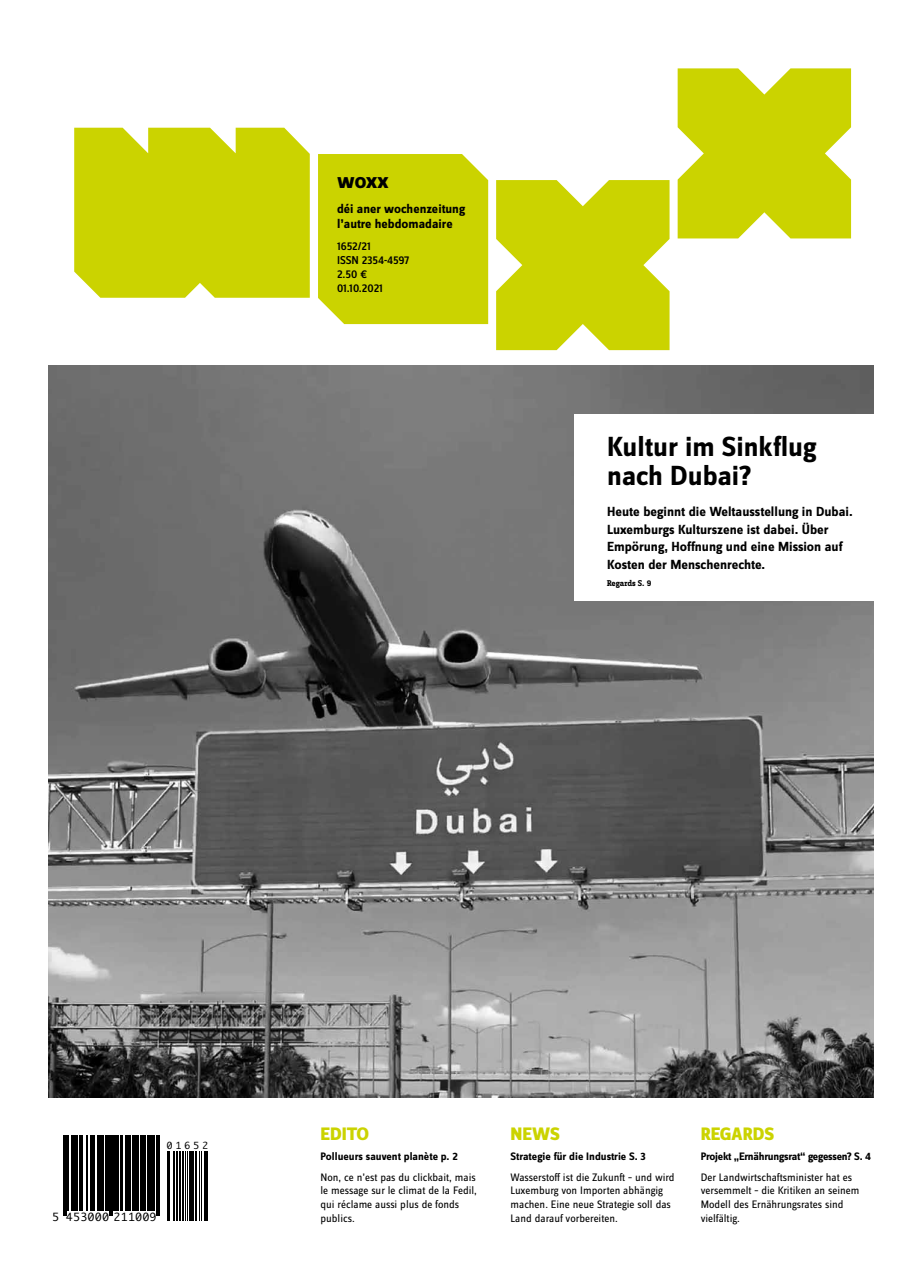
<style>
.page{position:relative;width:922px;height:1276px;background:#fff}
.page>*{position:absolute;margin:0;border:0;box-sizing:border-box;transform-origin:0 0}
.t1{font:700 28.75px/28.8px "Zine Sans Dis";color:#000}
.t2{font:700 23.12px "Zine Sans Dis";color:#000}
.t3{font:800 18.75px "Zine Sans Dis";letter-spacing:-.01em;color:#cbd300}
.t4{font:700 13.75px/17.5px "Zine Sans Dis";color:#000}
.t5{font:700 13.12px/14.4px "Zine Sans Dis";color:#000}
.t6{font:500 11.88px/13.8px "Zine Sans Dis";letter-spacing:-.01em;color:#000}
.t7{font:11.25px/13.8px "Zine Sans Dis";color:#000}
.t8{font:700 11.25px "Zine Sans Dis";letter-spacing:-.005em;color:#000}
.t9{font:10.88px "Monaco";letter-spacing:.065em;color:#000}
.t10{font:9.38px "Monaco";letter-spacing:.35em;color:#000}
.t11{font:700 8.75px "Zine Slab Dis";color:#000}
</style>
<div class="page">
<img style="left:49px;top:366px;width:823px;height:731px">
<svg style="left:63px;top:1135px;width:97px;height:81px;fill:#000"></svg>
<hr style="left:63px;top:1135px;width:1px;height:80px;background:#000">
<hr style="left:65px;top:1135px;width:1px;height:80px;background:#000">
<hr style="left:67px;top:1135px;width:1px;height:75px;background:#000">
<hr style="left:71px;top:1135px;width:2px;height:75px;background:#000">
<hr style="left:74px;top:1135px;width:3px;height:75px;background:#000">
<hr style="left:79px;top:1135px;width:1px;height:75px;background:#000">
<hr style="left:81px;top:1135px;width:1px;height:75px;background:#000">
<hr style="left:86px;top:1135px;width:1px;height:75px;background:#000">
<hr style="left:91px;top:1135px;width:2px;height:75px;background:#000">
<hr style="left:94px;top:1135px;width:1px;height:75px;background:#000">
<hr style="left:98px;top:1135px;width:2px;height:75px;background:#000">
<hr style="left:101px;top:1135px;width:1px;height:75px;background:#000">
<hr style="left:103px;top:1135px;width:1px;height:75px;background:#000">
<hr style="left:106px;top:1135px;width:3px;height:75px;background:#000">
<hr style="left:110px;top:1135px;width:1px;height:80px;background:#000">
<hr style="left:112px;top:1135px;width:1px;height:80px;background:#000">
<hr style="left:114px;top:1135px;width:2px;height:75px;background:#000">
<hr style="left:117px;top:1135px;width:2px;height:75px;background:#000">
<hr style="left:121px;top:1135px;width:2px;height:75px;background:#000">
<hr style="left:125px;top:1135px;width:2px;height:75px;background:#000">
<hr style="left:128px;top:1135px;width:2px;height:75px;background:#000">
<hr style="left:132px;top:1135px;width:2px;height:75px;background:#000">
<hr style="left:135px;top:1135px;width:3px;height:75px;background:#000">
<hr style="left:140px;top:1135px;width:1px;height:75px;background:#000">
<hr style="left:142px;top:1135px;width:3px;height:75px;background:#000">
<hr style="left:147px;top:1135px;width:1px;height:75px;background:#000">
<hr style="left:149px;top:1135px;width:3px;height:75px;background:#000">
<hr style="left:153px;top:1135px;width:1px;height:75px;background:#000">
<hr style="left:156px;top:1135px;width:1px;height:80px;background:#000">
<hr style="left:158px;top:1135px;width:1px;height:80px;background:#000">
<div style="left:574px;top:414px;width:303px;height:186px;background:#fff"></div>
<svg style="left:496px;top:180px;width:173px;height:170px;background:#cfd717"></svg>
<svg style="left:677px;top:68px;width:173px;height:170px;background:#d0d718"></svg>
<div style="left:318px;top:154px;width:170px;height:170px;background:#cbd300"></div>
<div style="left:74px;top:128px;width:236px;height:170px;background:#cbd300"></div>
<hr style="left:167px;top:1151px;width:1px;height:70px;background:#000">
<hr style="left:168px;top:1151px;width:2px;height:70px;background:#000">
<hr style="left:173px;top:1151px;width:2px;height:70px;background:#000">
<hr style="left:175px;top:1151px;width:1px;height:70px;background:#000">
<hr style="left:177px;top:1151px;width:1px;height:70px;background:#000">
<hr style="left:179px;top:1151px;width:2px;height:70px;background:#000">
<hr style="left:182px;top:1151px;width:2px;height:70px;background:#000">
<hr style="left:185px;top:1151px;width:1px;height:70px;background:#000">
<hr style="left:187px;top:1151px;width:1px;height:70px;background:#000">
<hr style="left:189px;top:1151px;width:3px;height:70px;background:#000">
<hr style="left:193px;top:1151px;width:1px;height:70px;background:#000">
<hr style="left:195px;top:1151px;width:2px;height:70px;background:#000">
<hr style="left:199px;top:1151px;width:1px;height:70px;background:#000">
<hr style="left:201px;top:1151px;width:1px;height:70px;background:#000">
<hr style="left:204px;top:1151px;width:1px;height:70px;background:#000">
<hr style="left:206px;top:1151px;width:2px;height:70px;background:#000">
<h2 class="t2" style="left:337px;top:169px;width:53px">woxx</h2>
<p class="t5" style="left:337px;top:202px;width:130px">déi aner wochenzeitung l’autre hebdomadaire</p>
<p class="t6" style="left:337px;top:240px;width:74px">1652/21<br>ISSN 2354-4597<br>2.50 €<br>01.10.2021</p>
<h1 class="t1" style="left:607px;top:433px;width:211px">Kultur im Sinkflug nach Dubai?</h1>
<p class="t4" style="left:607px;top:503px;width:247px">Heute beginnt die Weltausstellung in Dubai.<br>Luxemburgs Kulturszene ist dabei. Über Empörung, Hoffnung und eine Mission auf Kosten der Menschenrechte.</p>
<p class="t11" style="left:607px;top:579px;width:46px">Regards S. 9</p>
<h3 class="t3" style="left:320px;top:1123px;width:50px">EDITO</h3>
<h3 class="t3" style="left:510px;top:1123px;width:51px">NEWS</h3>
<h3 class="t3" style="left:700px;top:1123px;width:75px">REGARDS</h3>
<p class="t8" style="left:320px;top:1150px;width:139px">Pollueurs sauvent planète p. 2</p>
<p class="t7" style="left:320px;top:1170px;width:158px">Non, ce n’est pas du clickbait, mais le message sur le climat de la Fedil, qui réclame aussi plus de fonds publics.</p>
<p class="t10" style="left:167px;top:1137px;width:43px">01652</p>
<p class="t8" style="left:510px;top:1150px;width:137px">Strategie für die Industrie S. 3</p>
<p class="t7" style="left:510px;top:1170px;width:165px">Wasserstoff ist die Zukunft – und wird Luxemburg von Importen abhängig machen. Eine neue Strategie soll das Land darauf vorbereiten.</p>
<p class="t8" style="left:700px;top:1150px;width:172px">Projekt „Ernährungsrat“ gegessen? S. 4</p>
<p class="t7" style="left:700px;top:1170px;width:160px">Der Landwirtschaftsminister hat es versemmelt – die Kritiken an seinem<br>Modell des Ernährungsrates sind</p>
<p class="t9" style="left:52px;top:1207px;width:106px">5 453000 211009</p>
<p class="t7" style="left:700px;top:1211px;width:41px">vielfältig.</p>
</div>
